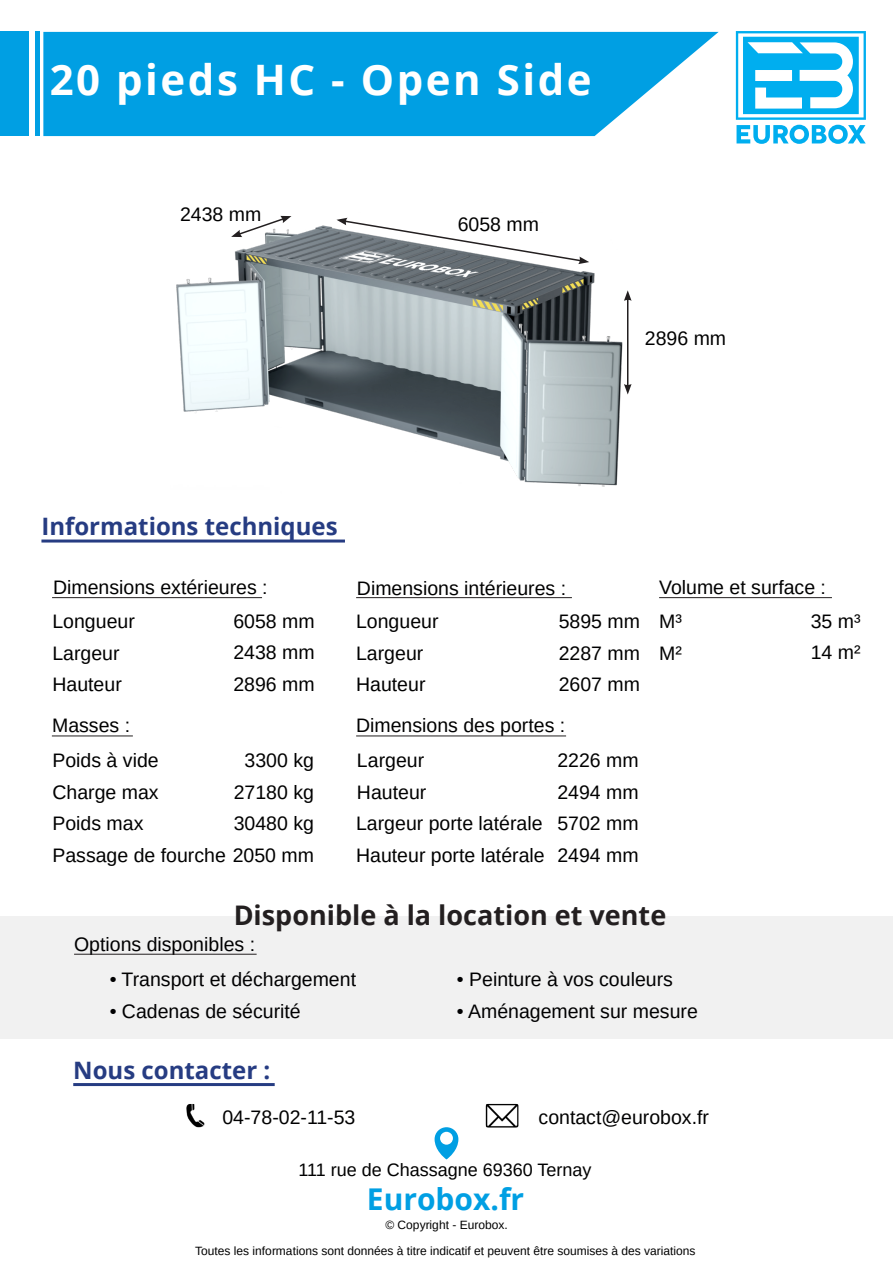
<style>
.page{position:relative;width:893px;height:1263px;background:#fff}
.page>*{position:absolute;margin:0;border:0;box-sizing:border-box;transform-origin:0 0}
.t1{font:700 42px "Open Sans";letter-spacing:.06em;color:#fff}
.t2{font:700 30px "Open Sans";color:#009fe3}
.t3{font:700 27px "Open Sans";color:#231f20}
.t4{font:700 24px "Open Sans";color:#263c82}
.t5{font:19.5px/31.5px "Arimo";color:#000001}
.t6{font:18px "Arimo";color:#000001}
.t7{font:12px "Arimo";color:#000001}
</style>
<div class="page">
<div style="left:0;top:916px;width:893px;height:123px;background:#f1f1f1"></div>
<hr style="left:41px;top:539px;width:304px;height:3px;background:#263c82">
<hr style="left:52px;top:597px;width:210px;height:1px;background:#231f20">
<hr style="left:52px;top:735px;width:81px;height:1px;background:#231f20">
<hr style="left:356px;top:597px;width:216px;height:1px;background:#231f20">
<hr style="left:356px;top:735px;width:210px;height:1px;background:#231f20">
<hr style="left:74px;top:954px;width:183px;height:1px;background:#231f20">
<hr style="left:73px;top:1083px;width:202px;height:3px;background:#263c82">
<img style="left:486px;top:1104px;width:32px;height:23px">
<img style="left:186px;top:1104px;width:18px;height:23px">
<svg style="left:43px;top:32px;width:676px;height:104px;background:#17a7e5"></svg>
<div style="left:0;top:32px;width:28px;height:104px;background:#009fe3"></div>
<hr style="left:35px;top:32px;width:4px;height:104px;background:#009fe3">
<svg style="left:736px;top:31px;width:130px;height:113px"></svg>
<hr style="left:659px;top:597px;width:173px;height:1px;background:#231f20">
<svg style="left:435px;top:1127px;width:23px;height:32px"></svg>
<div style="left:440px;top:1132px;width:13px;height:13px;background:#fff;border-radius:50%"></div>
<img style="left:176px;top:215px;width:453px;height:272px">
<hr style="left:627px;top:298px;width:1px;height:88px;background:#231f20">
<svg style="left:624px;top:290px;width:8px;height:11px"></svg>
<svg style="left:624px;top:384px;width:8px;height:10px"></svg>
<svg style="left:336px;top:218px;width:253px;height:46px"></svg>
<svg style="left:231px;top:216px;width:60px;height:21px"></svg>
<p class="t1" style="left:50px;top:50px;width:543px">20 pieds HC - Open Side</p>
<p class="t5" style="left:180px;top:199px;width:83px">2438 mm</p>
<p class="t4" style="left:41px;top:509px;width:298px">Informations techniques</p>
<p class="t5" style="left:458px;top:208px;width:83px">6058 mm</p>
<p class="t5" style="left:645px;top:322px;width:83px">2896 mm</p>
<p class="t5" style="left:53px;top:572px;width:216px">Dimensions extérieures :</p>
<p class="t5" style="left:357px;top:572px;width:211px">Dimensions intérieures :</p>
<p class="t5" style="left:659px;top:572px;width:168px">Volume et surface :</p>
<p class="t5" style="left:559px;top:606px;width:83px">5895 mm</p>
<p class="t5" style="left:559px;top:637px;width:83px">2287 mm</p>
<p class="t5" style="left:559px;top:669px;width:83px">2607 mm</p>
<p class="t5" style="left:233px;top:605px;width:83px">6058 mm</p>
<p class="t5" style="left:233px;top:637px;width:83px">2438 mm</p>
<p class="t5" style="left:233px;top:668px;width:83px">2896 mm</p>
<p class="t5" style="left:811px;top:605px;width:51px">35 m³</p>
<p class="t5" style="left:811px;top:637px;width:51px">14 m²</p>
<p class="t5" style="left:659px;top:606px;width:24px">M³<br>M²</p>
<p class="t5" style="left:52px;top:606px;width:84px">Longueur<br>Largeur<br>Hauteur</p>
<p class="t5" style="left:356px;top:606px;width:84px">Longueur<br>Largeur<br>Hauteur</p>
<p class="t5" style="left:52px;top:710px;width:80px">Masses :</p>
<p class="t5" style="left:356px;top:710px;width:211px">Dimensions des portes :</p>
<p class="t5" style="left:52px;top:745px;width:263px">Poids à vide<br>Charge max<br>Poids max<br>Passage de fourche 2050 mm</p>
<p class="t5" style="left:245px;top:745px;width:71px">3300 kg</p>
<p class="t5" style="left:234px;top:776px;width:82px">27180 kg</p>
<p class="t5" style="left:234px;top:808px;width:82px">30480 kg</p>
<p class="t5" style="left:357px;top:745px;width:71px">Largeur<br>Hauteur</p>
<p class="t5" style="left:356px;top:808px;width:188px">Largeur porte latérale</p>
<p class="t5" style="left:356px;top:839px;width:190px">Hauteur porte latérale</p>
<p class="t5" style="left:557px;top:745px;width:83px">2226 mm</p>
<p class="t5" style="left:557px;top:776px;width:83px">2494 mm</p>
<p class="t5" style="left:557px;top:808px;width:83px">5702 mm</p>
<p class="t5" style="left:557px;top:839px;width:83px">2494 mm</p>
<h3 class="t3" style="left:234px;top:896px;width:434px">Disponible à la location et vente</h3>
<p class="t5" style="left:74px;top:928px;width:182px">Options disponibles :</p>
<p class="t5" style="left:110px;top:964px;width:248px">• Transport et déchargement</p>
<p class="t5" style="left:110px;top:995px;width:193px">• Cadenas de sécurité</p>
<p class="t4" style="left:73px;top:1053px;width:199px">Nous contacter :</p>
<p class="t5" style="left:457px;top:964px;width:218px">• Peinture à vos couleurs</p>
<p class="t5" style="left:457px;top:995px;width:242px">• Aménagement sur mesure</p>
<p class="t5" style="left:222px;top:1101px;width:134px">04-78-02-11-53</p>
<p class="t5" style="left:539px;top:1101px;width:172px">contact@eurobox.fr</p>
<p class="t6" style="left:298px;top:1158px;width:295px">111 rue de Chassagne 69360 Ternay</p>
<h2 class="t2" style="left:367px;top:1177px;width:159px">Eurobox.fr</h2>
<p class="t7" style="left:385px;top:1217px;width:124px">© Copyright - Eurobox.</p>
<p class="t7" style="left:195px;top:1243px;width:502px">Toutes les informations sont données à titre indicatif et peuvent être soumises à des variations</p>
</div>
